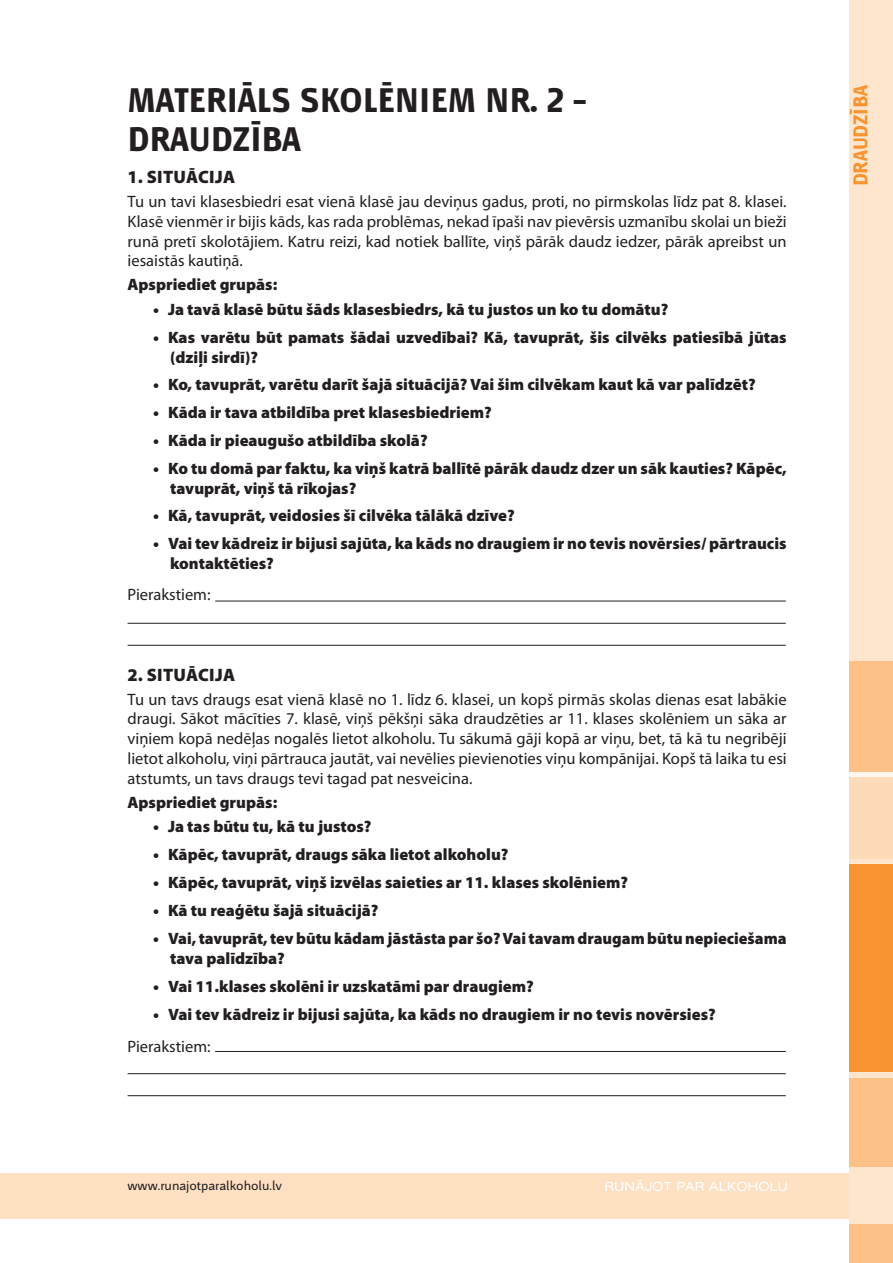
<style>
.page{position:relative;width:893px;height:1263px;background:#fff}
.page>*{position:absolute;margin:0;border:0;box-sizing:border-box;transform-origin:0 0}
.t1{font:700 36px/38.7px "Mr Jones LV";color:#231f20}
.t2{font:700 21px "Mr Jones LV";color:#f79330}
.t3{font:900 18px "Myriad Pro";letter-spacing:.02em;color:#231f20}
.t4{font:900 16.5px/20.1px "Myriad Pro";color:#231f20}
.t5{font:16.5px/19.8px "Myriad Pro";color:#231f20;text-align:justify}
.t6{font:13.5px "Mr Jones LV";color:#231f20}
</style>
<div class="page">
<div style="left:0;top:1173px;width:893px;height:45px;background:#fee0c3"></div>
<div style="left:849px;top:0;width:44px;height:1263px;background:#fee6ce"></div>
<div style="left:849px;top:740px;width:44px;height:63px;background:#fef7ef"></div>
<div style="left:849px;top:864px;width:44px;height:208px;background:#f79330"></div>
<div style="left:849px;top:777px;width:44px;height:82px;background:#fddbb8"></div>
<div style="left:849px;top:661px;width:44px;height:111px;background:#fcc187"></div>
<div style="left:849px;top:1078px;width:44px;height:89px;background:#fcc187"></div>
<div style="left:849px;top:1224px;width:44px;height:39px;background:#fcc187"></div>
<svg style="left:605px;top:1180px;width:66px;height:11px"></svg>
<svg style="left:677px;top:1182px;width:110px;height:9px"></svg>
<hr style="left:128px;top:623px;width:658px;height:1px;background:#231f20">
<hr style="left:215px;top:601px;width:571px;height:1px;background:#231f20">
<hr style="left:128px;top:645px;width:658px;height:1px;background:#231f20">
<hr style="left:128px;top:1073px;width:658px;height:1px;background:#231f20">
<hr style="left:215px;top:1051px;width:571px;height:1px;background:#231f20">
<hr style="left:128px;top:1095px;width:658px;height:1px;background:#231f20">
<h1 class="t1" style="left:128px;top:84px;width:460px">MATERIĀLS SKOLĒNIEM NR. 2 –<br>DRAUDZība</h1>
<p class="t3" style="left:128px;top:167px;width:109px">1. situācija</p>
<p class="t5" style="left:128px;top:191px;width:661px">Tu un tavi klasesbiedri esat vienā klasē jau deviņus gadus, proti, no pirmskolas līdz pat 8. klasei.<br>Klasē vienmēr ir bijis kāds, kas rada problēmas, nekad īpaši nav pievērsis uzmanību skolai un bieži runā pretī skolotājiem. Katru reizi, kad notiek ballīte, viņš pārāk daudz iedzer, pārāk apreibst un iesaistās kautiņā.</p>
<p class="t4" style="left:128px;top:275px;width:151px">Apspriediet grupās:</p>
<p class="t4" style="left:153px;top:299px;width:517px">• Ja tavā klasē būtu šāds klasesbiedrs, kā tu justos un ko tu domātu?</p>
<p class="t4" style="left:170px;top:327px;width:618px;text-indent:-17px">• Kas varētu būt pamats šādai uzvedībai? Kā, tavuprāt, šis cilvēks patiesībā jūtas (dziļi sirdī)?</p>
<p class="t4" style="left:153px;top:375px;width:604px">• Ko, tavuprāt, varētu darīt šajā situācijā? Vai šim cilvēkam kaut kā var palīdzēt?</p>
<p class="t4" style="left:153px;top:403px;width:340px">• Kāda ir tava atbildība pret klasesbiedriem?</p>
<p class="t4" style="left:153px;top:430px;width:276px">• Kāda ir pieaugušo atbildība skolā?</p>
<p class="t4" style="left:170px;top:458px;width:618px;text-indent:-17px">• Ko tu domā par faktu, ka viņš katrā ballītē pārāk daudz dzer un sāk kauties? Kāpēc, tavuprāt, viņš tā rīkojas?</p>
<p class="t4" style="left:153px;top:506px;width:363px">• Kā, tavuprāt, veidosies šī cilvēka tālākā dzīve?</p>
<p class="t4" style="left:170px;top:534px;width:618px;text-indent:-17px">• Vai tev kādreiz ir bijusi sajūta, ka kāds no draugiem ir no tevis novērsies/ pārtraucis kontaktēties?</p>
<p class="t5" style="left:128px;top:584px;width:84px">Pierakstiem:</p>
<p class="t3" style="left:128px;top:664px;width:109px">2. situācija</p>
<p class="t5" style="left:128px;top:689px;width:661px">Tu un tavs draugs esat vienā klasē no 1. līdz 6. klasei, un kopš pirmās skolas dienas esat labākie draugi. Sākot mācīties 7. klasē, viņš pēkšņi sāka draudzēties ar 11. klases skolēniem un sāka ar viņiem kopā nedēļas nogalēs lietot alkoholu. Tu sākumā gāji kopā ar viņu, bet, tā kā tu negribēji lietot alkoholu, viņi pārtrauca jautāt, vai nevēlies pievienoties viņu kompānijai. Kopš tā laika tu esi atstumts, un tavs draugs tevi tagad pat nesveicina.</p>
<p class="t4" style="left:128px;top:792px;width:151px">Apspriediet grupās:</p>
<p class="t4" style="left:153px;top:817px;width:220px">• Ja tas būtu tu, kā tu justos?</p>
<p class="t4" style="left:153px;top:845px;width:357px">• Kāpēc, tavuprāt, draugs sāka lietot alkoholu?</p>
<p class="t4" style="left:153px;top:873px;width:476px">• Kāpēc, tavuprāt, viņš izvēlas saieties ar 11. klases skolēniem?</p>
<p class="t4" style="left:153px;top:901px;width:227px">• Kā tu reaģētu šajā situācijā?</p>
<p class="t4" style="left:170px;top:928px;width:618px;text-indent:-17px">• Vai,tavuprāt,tevbūtu kādam jāstāstapar šo?Vaitavam draugam būtu nepieciešama tava palīdzība?</p>
<p class="t4" style="left:153px;top:977px;width:382px">• Vai 11.klases skolēni ir uzskatāmi par draugiem?</p>
<p class="t4" style="left:153px;top:1004px;width:564px">• Vai tev kādreiz ir bijusi sajūta, ka kāds no draugiem ir no tevis novērsies?</p>
<p class="t5" style="left:128px;top:1036px;width:84px">Pierakstiem:</p>
<p class="t6" style="left:128px;top:1178px;width:156px">www.runajotparalkoholu.lv</p>
<p class="t2" style="left:849px;top:186px;width:103px;rotate:-90deg">DRAUDZĪBA</p>
</div>
